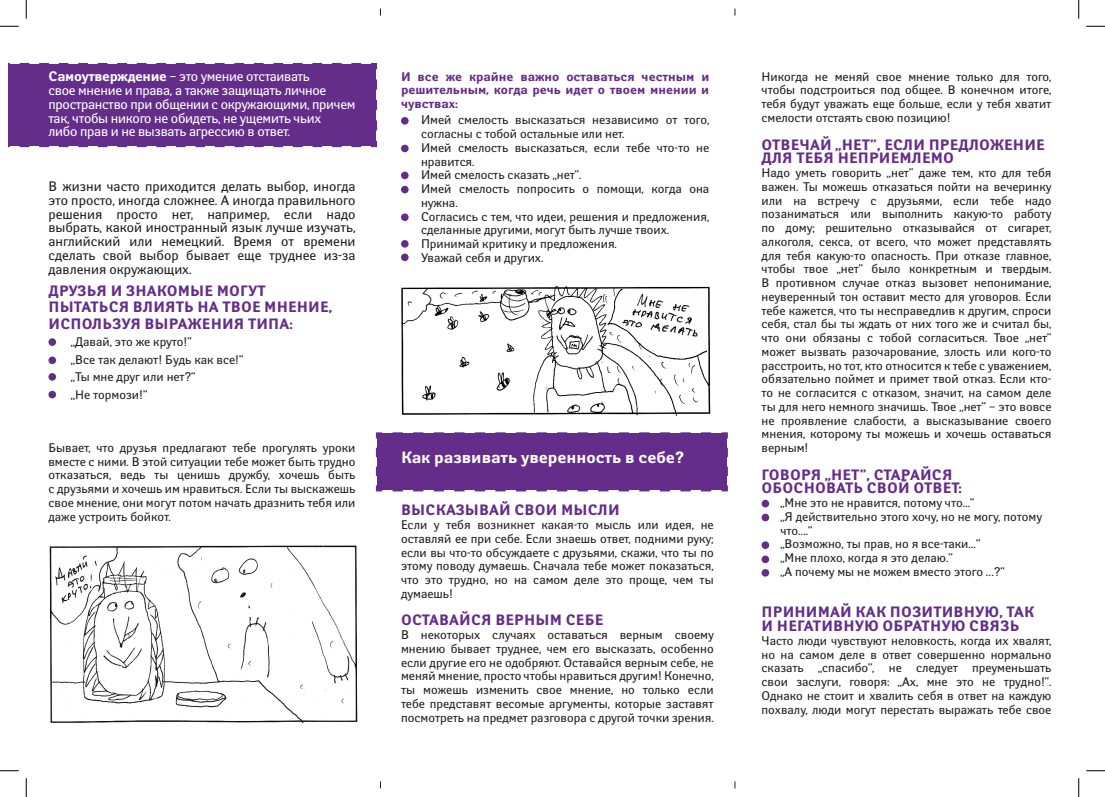
<style>
.page{position:relative;width:1105px;height:797px;background:#fff}
.page>*{position:absolute;margin:0;border:0;box-sizing:border-box;transform-origin:0 0}
.Sisutekstid{font:700 16.25px "Yanus";color:#fff}
.Sisutekstid-2{font:700 15px/13.8px "Yanus";letter-spacing:.01em;color:#642d89}
.Sisutekstid-3{font:13.75px/13.8px "Yanus";color:#231f20;text-align:justify}
.Sisutekstid-4{font:13.75px/13.8px "Yanus";letter-spacing:-.02em;color:#fff}
.Sisutekstid-5{font:12.5px/13.8px "Yanus";color:#231f20;text-align:justify}
.Sisutekstid-6{font:700 12.5px/13.8px "Yanus";color:#642d89;text-align:justify}
.s1{font-weight:700}
</style>
<div class="page">
<div style="left:375px;top:432px;width:353px;height:60px;background:#642d89"></div>
<div style="left:9px;top:62px;width:369px;height:86px;background:#642d89"></div>
<div style="left:761px;top:500px;width:8px;height:7px;background:#642d89;border-radius:50%"></div>
<div style="left:761px;top:513px;width:8px;height:8px;background:#642d89;border-radius:50%"></div>
<div style="left:761px;top:541px;width:8px;height:8px;background:#642d89;border-radius:50%"></div>
<div style="left:761px;top:555px;width:8px;height:8px;background:#642d89;border-radius:50%"></div>
<div style="left:761px;top:569px;width:8px;height:7px;background:#642d89;border-radius:50%"></div>
<div style="left:48px;top:338px;width:8px;height:8px;background:#642d89;border-radius:50%"></div>
<div style="left:48px;top:356px;width:8px;height:8px;background:#642d89;border-radius:50%"></div>
<div style="left:48px;top:373px;width:8px;height:7px;background:#642d89;border-radius:50%"></div>
<div style="left:48px;top:391px;width:8px;height:7px;background:#642d89;border-radius:50%"></div>
<img style="left:49px;top:545px;width:309px;height:179px">
<div style="left:401px;top:117px;width:8px;height:8px;background:#642d89;border-radius:50%"></div>
<div style="left:401px;top:145px;width:8px;height:7px;background:#642d89;border-radius:50%"></div>
<div style="left:401px;top:172px;width:8px;height:7px;background:#642d89;border-radius:50%"></div>
<div style="left:401px;top:186px;width:8px;height:7px;background:#642d89;border-radius:50%"></div>
<div style="left:401px;top:213px;width:8px;height:8px;background:#642d89;border-radius:50%"></div>
<div style="left:401px;top:240px;width:8px;height:8px;background:#642d89;border-radius:50%"></div>
<div style="left:401px;top:253px;width:8px;height:8px;background:#642d89;border-radius:50%"></div>
<img style="left:401px;top:285px;width:310px;height:131px">
<svg style="left:0;top:25px;width:19px;height:2px"></svg>
<svg style="left:1086px;top:25px;width:19px;height:2px"></svg>
<svg style="left:0;top:770px;width:19px;height:1px"></svg>
<svg style="left:1086px;top:770px;width:19px;height:1px"></svg>
<svg style="left:25px;top:0;width:2px;height:19px"></svg>
<svg style="left:25px;top:778px;width:2px;height:19px"></svg>
<svg style="left:1078px;top:0;width:1px;height:19px"></svg>
<svg style="left:1078px;top:778px;width:1px;height:19px"></svg>
<p class="Sisutekstid-4" style="left:48px;top:69px;width:279px"><span class="s1">Самоутверждение</span> – это умение отстаивать свое мнение и права, а также защищать личное</p>
<p class="Sisutekstid-4" style="left:48px;top:97px;width:309px">пространство при общении с окружающими, причем так, чтобы никого не обидеть, не ущемить чьих</p>
<p class="Sisutekstid-4" style="left:48px;top:124px;width:243px">либо прав и не вызвать агрессию в ответ.</p>
<p class="Sisutekstid-3" style="left:48px;top:179px;width:309px">В жизни часто приходится делать выбор, иногда это просто, иногда сложнее. А иногда правильного решения просто нет, например, если надо выбрать, какой иностранный язык лучше изучать, английский или немецкий. Время от времени сделать свой выбор бывает еще труднее из-за давления окружающих.</p>
<p class="Sisutekstid-2" style="left:49px;top:283px;width:285px;line-height:16.2px">ДРУЗЬЯ И ЗНАКОМЫЕ МОГУТ<br>ПЫТАТЬСЯ ВЛИЯТЬ НА ТВОЕ МНЕНИЕ,<br>ИСПОЛЬЗУЯ ВЫРАЖЕНИЯ ТИПА:</p>
<p class="Sisutekstid-5" style="left:71px;top:335px;width:122px">„Давай, это же круто!“</p>
<p class="Sisutekstid-5" style="left:71px;top:352px;width:174px">„Все так делают! Будь как все!“</p>
<p class="Sisutekstid-5" style="left:71px;top:370px;width:126px">„Ты мне друг или нет?“</p>
<p class="Sisutekstid-5" style="left:71px;top:387px;width:78px">„Не тормози!“</p>
<p class="Sisutekstid-5" style="left:48px;top:440px;width:309px">Бывает, что друзья предлагают тебе прогулять уроки вместе с ними. В этой ситуации тебе может быть трудно отказаться, ведь ты ценишь дружбу, хочешь быть с друзьями и хочешь им нравиться. Если ты выскажешь свое мнение, они могут потом начать дразнить тебя или даже устроить бойкот.</p>
<p class="Sisutekstid-6" style="left:401px;top:70px;width:310px">И все же крайне важно оставаться честным и решительным, когда речь идет о твоем мнении и чувствах:</p>
<p class="Sisutekstid-5" style="left:421px;top:113px;width:290px">Имей смелость высказаться независимо от того, согласны с тобой остальные или нет.</p>
<p class="Sisutekstid-5" style="left:421px;top:140px;width:290px">Имей смелость высказаться, если тебе что-то не нравится.</p>
<p class="Sisutekstid-5" style="left:421px;top:168px;width:162px">Имей смелость сказать „нет”.</p>
<p class="Sisutekstid-5" style="left:421px;top:182px;width:290px">Имей смелость попросить о помощи, когда она нужна.</p>
<p class="Sisutekstid-5" style="left:421px;top:209px;width:290px">Согласись с тем, что идеи, решения и предложения, сделанные другими, могут быть лучше твоих.</p>
<p class="Sisutekstid-5" style="left:421px;top:237px;width:197px">Принимай критику и предложения.</p>
<p class="Sisutekstid-5" style="left:421px;top:250px;width:124px">Уважай себя и других.</p>
<p class="Sisutekstid" style="left:401px;top:448px;width:285px">Как развивать уверенность в себе?</p>
<p class="Sisutekstid-2" style="left:401px;top:504px;width:220px">ВЫСКАЗЫВАЙ СВОИ МЫСЛИ</p>
<p class="Sisutekstid-5" style="left:401px;top:518px;width:314px">Если у тебя возникнет какая-то мысль или идея, не оставляй ее при себе. Если знаешь ответ, подними руку; если вы что-то обсуждаете с друзьями, скажи, что ты по этому поводу думаешь. Сначала тебе может показаться, что это трудно, но на самом деле это проще, чем ты думаешь!</p>
<p class="Sisutekstid-2" style="left:401px;top:614px;width:204px">ОСТАВАЙСЯ ВЕРНЫМ СЕБЕ</p>
<p class="Sisutekstid-5" style="left:401px;top:628px;width:314px">В некоторых случаях оставаться верным своему мнению бывает труднее, чем его высказать, особенно если другие его не одобряют. Оставайся верным себе, не меняй мнение, просто чтобы нравиться другим! Конечно, ты можешь изменить свое мнение, но только если тебе представят весомые аргументы, которые заставят посмотреть на предмет разговора с другой точки зрения.</p>
<p class="Sisutekstid-5" style="left:761px;top:69px;width:291px">Никогда не меняй свое мнение только для того, чтобы подстроиться под общее. В конечном итоге, тебя будут уважать еще больше, если у тебя хватит смелости отстаять свою позицию!</p>
<p class="Sisutekstid-2" style="left:762px;top:138px;width:285px">ОТВЕЧАЙ „НЕТ”, ЕСЛИ ПРЕДЛОЖЕНИЕ<br>ДЛЯ ТЕБЯ НЕПРИЕМЛЕМО</p>
<p class="Sisutekstid-5" style="left:761px;top:166px;width:291px">Надо уметь говорить „нет” даже тем, кто для тебя важен. Ты можешь отказаться пойти на вечеринку или на встречу с друзьями, если тебе надо позаниматься или выполнить какую-то работу по дому; решительно отказывайся от сигарет, алкоголя, секса, от всего, что может представлять для тебя какую-то опасность. При отказе главное, чтобы твое „нет” было конкретным и твердым.<br>В противном случае отказ вызовет непонимание, неуверенный тон оставит место для уговоров. Если тебе кажется, что ты несправедлив к другим, спроси себя, стал бы ты ждать от них того же и считал бы, что они обязаны с тобой согласиться. Твое „нет” может вызвать разочарование, злость или кого-то расстроить, но тот, кто относится к тебе с уважением, обязательно поймет и примет твой отказ. Если кто&shy;то не согласится с отказом, значит, на самом деле ты для него немного значишь. Твое „нет” – это вовсе не проявление слабости, a высказывание cвоего мнения, которому ты можешь и хочешь оставаться верным!</p>
<p class="Sisutekstid-2" style="left:762px;top:468px;width:202px">ГОВОРЯ „НЕТ”, СТАРАЙСЯ<br>ОБОСНОВАТЬ СВОЙ ОТВЕТ:</p>
<p class="Sisutekstid-5" style="left:780px;top:496px;width:196px">„Мне это не нравится, потому что...“</p>
<p class="Sisutekstid-5" style="left:780px;top:509px;width:263px">„Я действительно этого хочу, но не могу, потому что....“</p>
<p class="Sisutekstid-5" style="left:780px;top:537px;width:201px">„Возможно, ты прав, но я все-таки...“</p>
<p class="Sisutekstid-5" style="left:780px;top:551px;width:174px">„Мне плохо, когда я это делаю.“</p>
<p class="Sisutekstid-5" style="left:780px;top:564px;width:226px">„А почему мы не можем вместо этого …?“</p>
<p class="Sisutekstid-2" style="left:762px;top:605px;width:274px">ПРИНИМАЙ КАК ПОЗИТИВНУЮ, ТАК<br>И НЕГАТИВНУЮ ОБРАТНУЮ СВЯЗЬ</p>
<p class="Sisutekstid-5" style="left:761px;top:633px;width:291px">Часто люди чувствуют неловкость, когда их хвалят, но на самом деле в ответ совершенно нормально сказать „спасибо“, не следует преуменьшать свои заслуги, говоря: „Ах, мне это не трудно!“.<br>Однако не стоит и хвалить себя в ответ на каждую похвалу, люди могут перестать выражать тебе свое</p>
</div>
